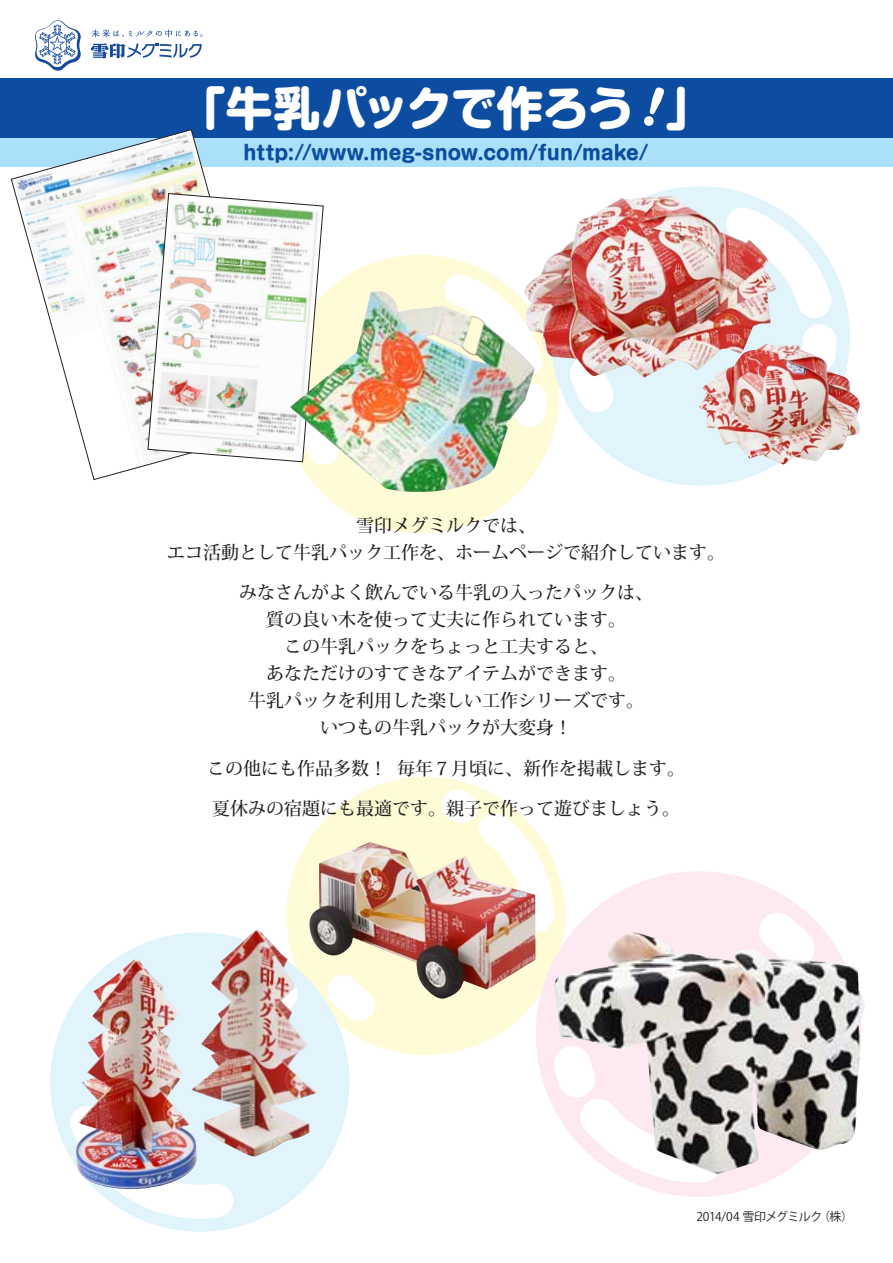
<style>
.page{position:relative;width:893px;height:1263px;background:#fff}
.page>*{position:absolute;margin:0;border:0;box-sizing:border-box;transform-origin:0 0}
.t1{font:800 46.5px "Shin M Go Pr 6 N";letter-spacing:-.025em;color:#fff}
.t2{font:700 19.5px "Shin M Go Pr 6 N";letter-spacing:-.01em;color:#0d4da1}
.t3{font:500 18px/27px "Koz Min Pro";color:#231f20;text-align:center}
.t4{font:12px "Koz Go Pro";letter-spacing:-.045em;color:#231f20}
</style>
<div class="page">
<div style="left:286px;top:777px;width:279px;height:278px;background:#fffbd6;border-radius:50%"></div>
<svg style="left:419px;top:776px;width:129px;height:73px"></svg>
<div style="left:281px;top:255px;width:278px;height:278px;background:#fffbd6;border-radius:50%"></div>
<svg style="left:50px;top:911px;width:300px;height:321px"></svg>
<svg style="left:317px;top:1000px;width:67px;height:49px"></svg>
<svg style="left:50px;top:1079px;width:205px;height:150px"></svg>
<div style="left:550px;top:186px;width:300px;height:300px;background:#e1f4fc;border-radius:50%"></div>
<svg style="left:419px;top:254px;width:195px;height:194px"></svg>
<svg style="left:706px;top:186px;width:144px;height:158px"></svg>
<svg style="left:516px;top:850px;width:265px;height:341px"></svg>
<svg style="left:726px;top:879px;width:99px;height:53px"></svg>
<svg style="left:528px;top:1020px;width:213px;height:177px"></svg>
<div style="left:0;top:79px;width:893px;height:59px;background:#0d4da1"></div>
<div style="left:0;top:138px;width:893px;height:29px;background:#aae0f9"></div>
<svg style="left:11px;top:129px;width:182px;height:351px"></svg>
<img style="left:14px;top:132px;width:196px;height:207px">
<img style="left:96px;top:274px;width:97px;height:192px">
<svg style="left:148px;top:193px;width:176px;height:269px"></svg>
<img style="left:153px;top:199px;width:168px;height:261px">
<svg style="left:35px;top:20px;width:46px;height:51px"></svg>
<svg style="left:91px;top:43px;width:111px;height:15px"></svg>
<svg style="left:92px;top:29px;width:110px;height:8px"></svg>
<img style="left:554px;top:932px;width:311px;height:242px">
<img style="left:290px;top:291px;width:245px;height:205px">
<img style="left:191px;top:929px;width:126px;height:228px">
<img style="left:76px;top:959px;width:121px;height:231px">
<img style="left:309px;top:842px;width:227px;height:158px">
<img style="left:524px;top:196px;width:253px;height:182px">
<img style="left:699px;top:344px;width:161px;height:121px">
<h1 class="t1" style="left:179px;top:68px;width:456px">「牛乳パックで作ろう</h1>
<h1 class="t1" style="left:666px;top:68px;width:48px">」</h1>
<p class="t2" style="left:243px;top:135px;width:407px">http://www.meg-snow.com/fun/make/</p>
<p class="t3" style="left:167px;top:511px;width:559px">雪印メグミルクでは、<br>エコ活動として牛乳パック工作を、ホームページで紹介しています。</p>
<p class="t3" style="left:239px;top:578px;width:415px">みなさんがよく飲んでいる牛乳の入ったパックは、質の良い木を使って丈夫に作られています。<br>この牛乳パックをちょっと工夫すると、<br>あなただけのすてきなアイテムができます。<br>牛乳パックを利用した楽しい工作シリーズです。いつもの牛乳パックが大変身！</p>
<p class="t3" style="left:207px;top:754px;width:479px">この他にも作品多数！ 毎年７月頃に、新作を掲載します。</p>
<p class="t3" style="left:212px;top:794px;width:469px">夏休みの宿題にも最適です。親子で作って遊びましょう。</p>
<p class="t4" style="left:696px;top:1209px;width:158px">2014/04 雪印メグミルク（株）</p>
</div>
